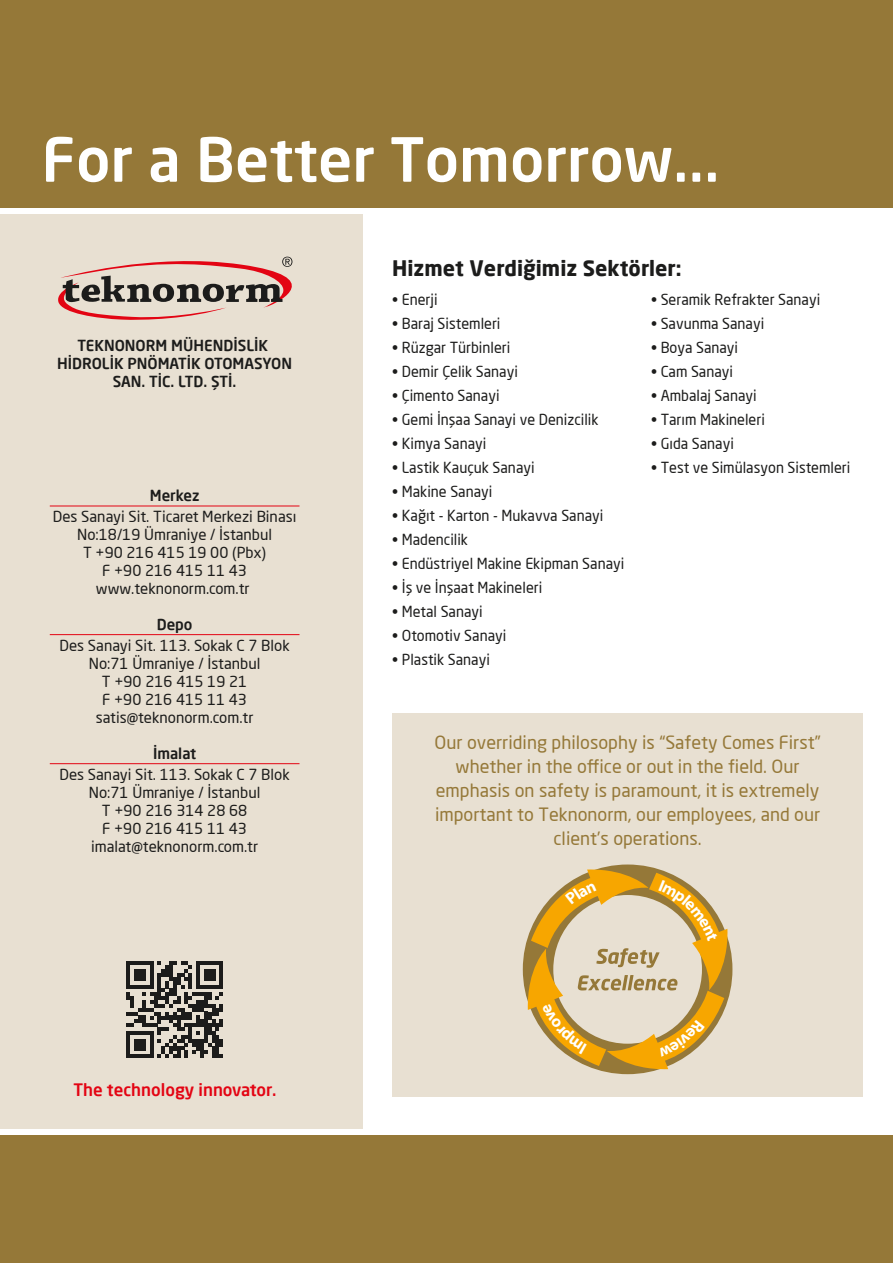
<style>
.page{position:relative;width:893px;height:1263px;background:#fff}
.page>*{position:absolute;margin:0;border:0;box-sizing:border-box;transform-origin:0 0}
.t1{font:500 60px "Neo Sans Pro";color:#fff}
.t2{font:700 21px "Neo Sans Pro";color:#1c1c1b}
.t3{font:18px/24px "Neo Sans Pro";color:#957838;text-align:center}
.t4{font:500 16.8px "Neo Sans Pro";color:#e30413}
.t5{font:15px "Neo Sans Pro";color:#1c1c1b;scale:.96 1}
.t6{font:15px/18px "Neo Sans Pro";color:#1c1c1b;text-align:center}
.t7{font:500 15px/18px "Neo Sans Pro";color:#1c1c1b;text-align:center}
</style>
<div class="page">
<div style="left:392px;top:713px;width:471px;height:383px;background:#e8e0d2"></div>
<div style="left:0;top:0;width:893px;height:207px;background:#957838"></div>
<div style="left:0;top:1135px;width:893px;height:128px;background:#957838"></div>
<div style="left:0;top:214px;width:362px;height:914px;background:#e8e0d2"></div>
<svg style="left:127px;top:961px;width:96px;height:97px"></svg>
<svg style="left:58px;top:256px;width:235px;height:64px"></svg>
<hr style="left:50px;top:506px;width:249px;height:1px;background:#e30413">
<hr style="left:50px;top:634px;width:249px;height:1px;background:#e30413">
<hr style="left:50px;top:763px;width:249px;height:1px;background:#e30413">
<svg style="left:523px;top:864px;width:209px;height:210px"></svg>
<h1 class="t1" style="left:42px;top:122px;width:680px">For a Better Tomorrow...</h1>
<p class="t7" style="left:57px;top:336px;width:236px">TEKNONORM MÜHENDİSLİK<br>HİDROLİK PNÖMATİK OTOMASYON<br>SAN. TİC. LTD. ŞTİ.</p>
<p class="t7" style="left:150px;top:486px;width:51px">Merkez</p>
<p class="t6" style="left:53px;top:507px;width:245px">Des Sanayi Sit. Ticaret Merkezi Binası<br>No:18/19 Ümraniye / İstanbul<br>T +90 216 415 19 00 (Pbx)<br>F +90 216 415 11 43 www.teknonorm.com.tr</p>
<p class="t7" style="left:157px;top:615px;width:37px">Depo</p>
<p class="t6" style="left:59px;top:636px;width:232px">Des Sanayi Sit. 113. Sokak C 7 Blok<br>No:71 Ümraniye / İstanbul<br>T +90 216 415 19 21<br>F +90 216 415 11 43 satis@teknonorm.com.tr</p>
<p class="t7" style="left:153px;top:744px;width:45px">İmalat</p>
<p class="t6" style="left:59px;top:765px;width:232px">Des Sanayi Sit. 113. Sokak C 7 Blok<br>No:71 Ümraniye / İstanbul<br>T +90 216 314 28 68<br>F +90 216 415 11 43 imalat@teknonorm.com.tr</p>
<p class="t4" style="left:73px;top:1079px;width:204px">The technology innovator.</p>
<h2 class="t2" style="left:392px;top:254px;width:291px">Hizmet Verdiğimiz Sektörler:</h2>
<p class="t5" style="left:392px;top:290px;width:49px">• Enerji</p>
<p class="t5" style="left:392px;top:314px;width:114px">• Baraj Sistemleri</p>
<p class="t5" style="left:392px;top:338px;width:125px">• Rüzgar Türbinleri</p>
<p class="t5" style="left:392px;top:362px;width:132px">• Demir Çelik Sanayi</p>
<p class="t5" style="left:392px;top:386px;width:113px">• Çimento Sanayi</p>
<p class="t5" style="left:392px;top:410px;width:216px">• Gemi İnşaa Sanayi ve Denizcilik</p>
<p class="t5" style="left:392px;top:434px;width:100px">• Kimya Sanayi</p>
<p class="t5" style="left:392px;top:458px;width:150px">• Lastik Kauçuk Sanayi</p>
<p class="t5" style="left:392px;top:482px;width:106px">• Makine Sanayi</p>
<p class="t5" style="left:392px;top:506px;width:221px">• Kağıt - Karton - Mukavva Sanayi</p>
<p class="t5" style="left:392px;top:530px;width:81px">• Madencilik</p>
<p class="t5" style="left:392px;top:554px;width:243px">• Endüstriyel Makine Ekipman Sanayi</p>
<p class="t5" style="left:392px;top:578px;width:158px">• İş ve İnşaat Makineleri</p>
<p class="t5" style="left:392px;top:602px;width:96px">• Metal Sanayi</p>
<p class="t5" style="left:392px;top:626px;width:120px">• Otomotiv Sanayi</p>
<p class="t5" style="left:392px;top:650px;width:103px">• Plastik Sanayi</p>
<p class="t5" style="left:651px;top:290px;width:178px">• Seramik Refrakter Sanayi</p>
<p class="t5" style="left:651px;top:314px;width:119px">• Savunma Sanayi</p>
<p class="t5" style="left:651px;top:338px;width:92px">• Boya Sanayi</p>
<p class="t5" style="left:651px;top:362px;width:87px">• Cam Sanayi</p>
<p class="t5" style="left:651px;top:386px;width:112px">• Ambalaj Sanayi</p>
<p class="t5" style="left:651px;top:410px;width:120px">• Tarım Makineleri</p>
<p class="t5" style="left:651px;top:434px;width:88px">• Gıda Sanayi</p>
<p class="t5" style="left:651px;top:458px;width:209px">• Test ve Simülasyon Sistemleri</p>
<p class="t3" style="left:434px;top:730px;width:388px">Our overriding philosophy is “Safety Comes First” whether in the office or out in the field. Our emphasis on safety is paramount, it is extremely important to Teknonorm, our employees, and our client’s operations.</p>
</div>
